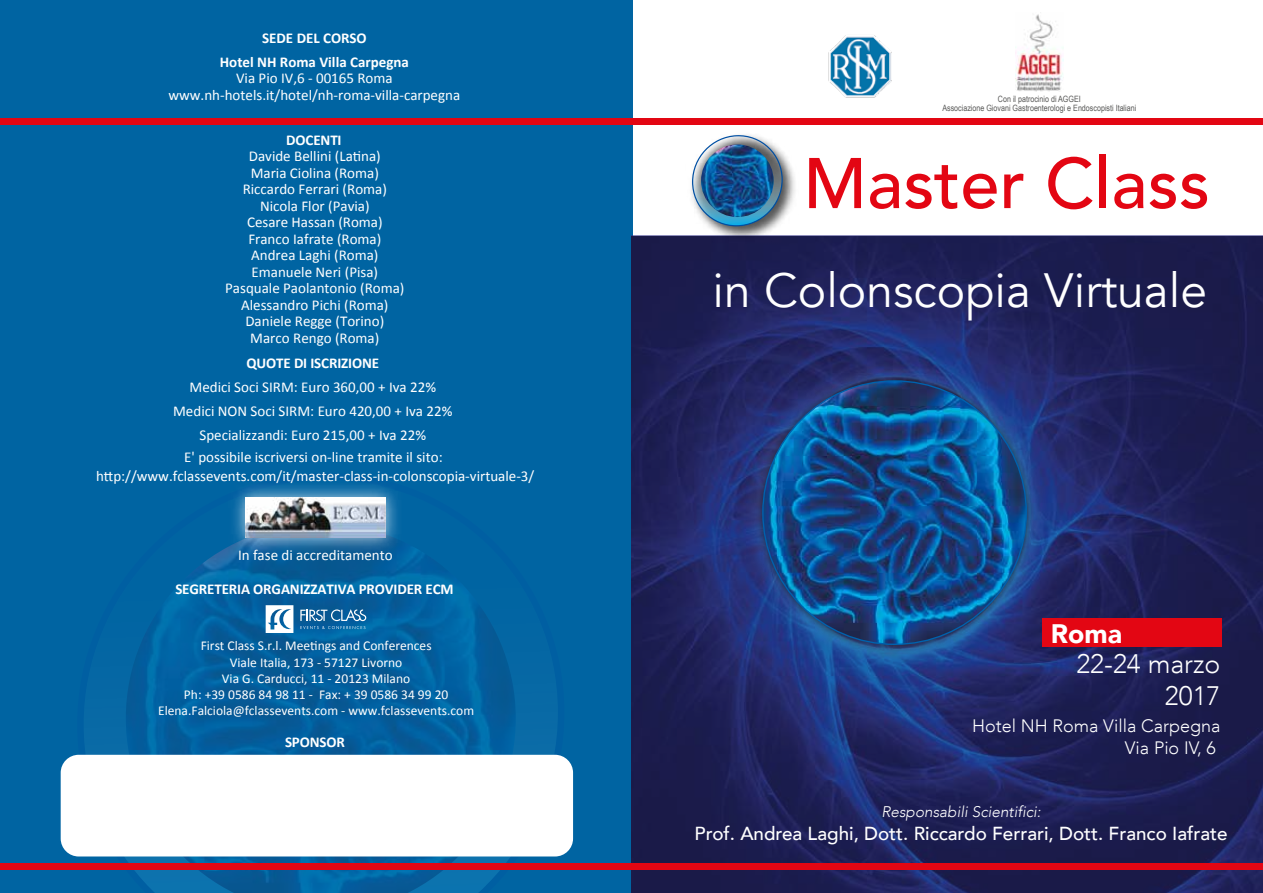
<style>
.page{position:relative;width:1263px;height:893px;background:#fff}
.page>*{position:absolute;margin:0;border:0;box-sizing:border-box;transform-origin:0 0}
.t1{font:500 70.8px "Avenir LT";color:#e30613}
.t2{font:48px "Avenir LT";color:#fff}
.t3{font:300 26.7px/32.1px "Avenir LT";color:#fff;text-align:right}
.t4{font:900 26.7px "Avenir LT";color:#fff}
.t5{font:500 18.75px "Avenir LT";color:#fff}
.t6{font:300 18px/21.6px "Avenir LT";color:#fff;text-align:right}
.t7{font:italic 300 15.45px "Avenir LT";color:#fff}
.t8{font:15px/16.5px "Calibri";color:#fff;text-align:center}
.t9{font:700 15px/24px "Calibri";letter-spacing:-.01em;color:#fff;text-align:center}
.t10{font:13.5px/16.2px "Calibri";color:#fff;text-align:center}
.t11{font:8.7px/9px "Arial Narrow";color:#585857;text-align:center}
</style>
<div class="page">
<img style="left:828px;top:35px;width:64px;height:63px">
<div style="left:0;top:0;width:632px;height:893px;background:#0064a2"></div>
<svg style="left:74px;top:734px;width:494px;height:130px"></svg>
<img style="left:126px;top:547px;width:390px;height:346px">
<svg style="left:632px;top:235px;width:631px;height:658px;background:#1d1e52"></svg>
<img style="left:783px;top:153px;width:10px;height:19px">
<svg style="left:693px;top:135px;width:90px;height:37px"></svg>
<img style="left:701px;top:144px;width:73px;height:73px;border-radius:36px">
<div style="left:0;top:864px;width:1263px;height:6px;background:#e30613"></div>
<img style="left:659px;top:172px;width:463px;height:569px">
<img style="left:666px;top:179px;width:449px;height:555px">
<img style="left:763px;top:381px;width:263px;height:263px;border-radius:132px">
<svg style="left:266px;top:605px;width:27px;height:28px"></svg>
<svg style="left:300px;top:609px;width:66px;height:20px"></svg>
<img style="left:216px;top:485px;width:197px;height:83px">
<img style="left:245px;top:497px;width:141px;height:41px">
<div style="left:1042px;top:618px;width:180px;height:29px;background:#e30613"></div>
<div style="left:0;top:119px;width:1263px;height:6px;background:#e30613"></div>
<div style="left:61px;top:755px;width:512px;height:101px;background:#fff;border-radius:18px"></div>
<img style="left:1015px;top:14px;width:48px;height:77px">
<p class="t9" style="left:220px;top:25px;width:191px">SEDE DEL CORSO<br>Hotel NH Roma Villa Carpegna</p>
<p class="t8" style="left:168px;top:70px;width:293px">Via Pio IV,6 - 00165 Roma www.nh-hotels.it/hotel/nh-roma-villa-carpegna</p>
<p class="t9" style="left:286px;top:127px;width:57px">DOCENTI</p>
<p class="t8" style="left:225px;top:148px;width:181px">Davide Bellini (Latina)<br>Maria Ciolina (Roma)<br>Riccardo Ferrari (Roma)<br>Nicola Flor (Pavia)<br>Cesare Hassan (Roma)<br>Franco Iafrate (Roma)<br>Andrea Laghi (Roma)<br>Emanuele Neri (Pisa)<br>Pasquale Paolantonio (Roma)<br>Alessandro Pichi (Roma)<br>Daniele Regge (Torino)<br>Marco Rengo (Roma)</p>
<p class="t9" style="left:246px;top:350px;width:134px">QUOTE DI ISCRIZIONE</p>
<p class="t8" style="left:173px;top:375px;width:281px;line-height:24px">Medici Soci SIRM: Euro 360,00 + Iva 22%<br>Medici NON Soci SIRM: Euro 420,00 + Iva 22%<br>Specializzandi: Euro 215,00 + Iva 22%</p>
<p class="t8" style="left:96px;top:447px;width:440px;line-height:19.2px">E' possibile iscriversi on-line tramite il sito: http://www.fclassevents.com/it/master-class-in-colonscopia-virtuale-3/</p>
<p class="t8" style="left:238px;top:547px;width:156px">In fase di accreditamento</p>
<p class="t9" style="left:175px;top:577px;width:280px">SEGRETERIA ORGANIZZATIVA PROVIDER ECM</p>
<p class="t10" style="left:158px;top:638px;width:318px">First Class S.r.l. Meetings and Conferences<br>Viale Italia, 173 - 57127 Livorno<br>Via G. Carducci, 11 - 20123 Milano<br>Ph: +39 0586 84 98 11 - Fax: + 39 0586 34 99 20<br>Elena.Falciola@fclassevents.com - www.fclassevents.com</p>
<p class="t9" style="left:285px;top:729px;width:61px">SPONSOR</p>
<p class="t11" style="left:942px;top:95px;width:195px">Con il patrocinio di AGGEI<br>Associazione Giovani Gastroenterologi e Endoscopisti Italiani</p>
<h1 class="t1" style="left:803px;top:143px;width:408px">Master Class</h1>
<h2 class="t2" style="left:712px;top:263px;width:496px">in Colonscopia Virtuale</h2>
<h3 class="t4" style="left:1051px;top:617px;width:73px">Roma</h3>
<h3 class="t3" style="left:1076px;top:648px;width:146px">22-24 marzo<br>2017</h3>
<p class="t6" style="left:972px;top:715px;width:250px">Hotel NH Roma Villa Carpegna<br>Via Pio IV, 6</p>
<p class="t7" style="left:881px;top:803px;width:161px">Responsabili Scientifici:</p>
<p class="t5" style="left:695px;top:823px;width:534px">Prof. Andrea Laghi, Dott. Riccardo Ferrari, Dott. Franco Iafrate</p>
</div>
